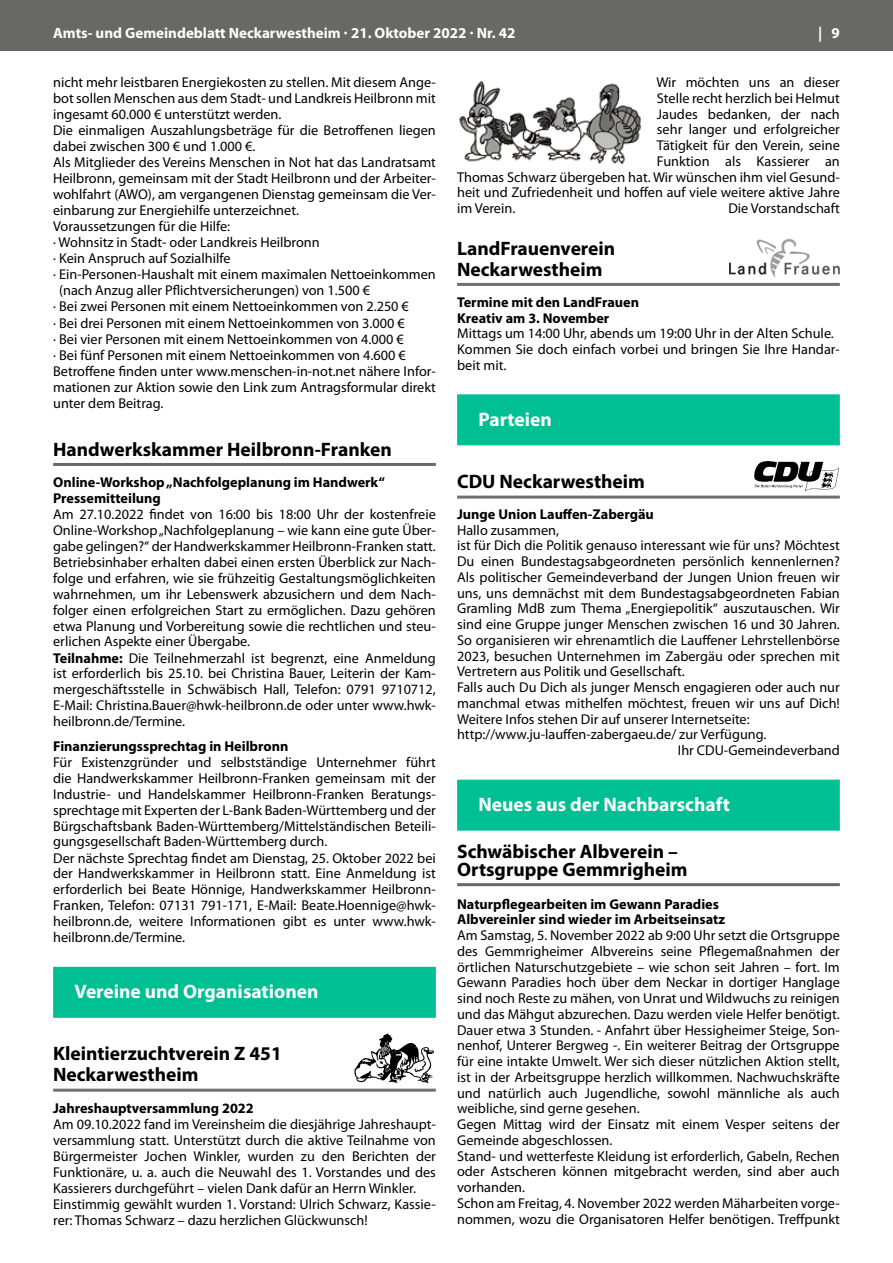
<style>
.page{position:relative;width:893px;height:1263px;background:#fff}
.page>*{position:absolute;margin:0;border:0;box-sizing:border-box;transform-origin:0 0}
.t1{font:700 19.5px/21px "Myriad Pro";color:#000}
.t2{font:700 19.5px "Myriad Pro";color:#fff}
.t3{font:700 15px "Myriad Pro";color:#fff}
.t4{font:14.25px/15.9px "Myriad Pro";color:#000}
.t5{font:700 14.25px/15.8px "Myriad Pro";color:#000}
.s1{font-weight:700}
</style>
<div class="page">
<div style="left:0;top:0;width:893px;height:51px;background:#686867"></div>
<hr style="left:53px;top:463px;width:383px;height:3px;background:#686867">
<div style="left:53px;top:967px;width:383px;height:51px;background:#00bf93"></div>
<hr style="left:53px;top:1089px;width:383px;height:3px;background:#6f6f6e">
<img style="left:354px;top:1033px;width:80px;height:50px">
<div style="left:457px;top:394px;width:383px;height:51px;background:#00bf93"></div>
<div style="left:457px;top:780px;width:383px;height:51px;background:#00bf93"></div>
<hr style="left:457px;top:883px;width:383px;height:3px;background:#686867">
<img style="left:459px;top:81px;width:183px;height:84px">
<hr style="left:457px;top:283px;width:383px;height:3px;background:#6f6f6e">
<img style="left:729px;top:238px;width:111px;height:39px">
<hr style="left:457px;top:496px;width:383px;height:3px;background:#6f6f6e">
<img style="left:754px;top:461px;width:85px;height:31px">
<p class="t3" style="left:53px;top:23px;width:464px">Amts- und Gemeindeblatt Neckarwestheim · 21. Oktober 2022 · Nr. 42</p>
<p class="t3" style="left:818px;top:23px;width:23px">| 9</p>
<p class="t4" style="left:53px;top:74px;width:384px">nicht mehr leistbaren Energiekosten zu stellen. Mit diesem Ange-</p>
<p class="t4" style="left:53px;top:90px;width:384px">bot sollen Menschen aus dem Stadt- und Landkreis Heilbronn mit</p>
<p class="t4" style="left:53px;top:106px;width:230px">ingesamt 60.000 € unterstützt werden.</p>
<p class="t4" style="left:53px;top:122px;width:384px">Die einmaligen Auszahlungsbeträge für die Betroffenen liegen</p>
<p class="t4" style="left:53px;top:138px;width:204px">dabei zwischen 300 € und 1.000 €.</p>
<p class="t4" style="left:53px;top:154px;width:384px">Als Mitglieder des Vereins Menschen in Not hat das Landratsamt</p>
<p class="t4" style="left:53px;top:170px;width:383px">Heilbronn, gemeinsam mit der Stadt Heilbronn und der Arbeiter-</p>
<p class="t4" style="left:53px;top:186px;width:384px">wohlfahrt (AWO), am vergangenen Dienstag gemeinsam die Ver-</p>
<p class="t4" style="left:53px;top:202px;width:247px">einbarung zur Energiehilfe unterzeichnet.</p>
<p class="t4" style="left:53px;top:218px;width:179px">Voraussetzungen für die Hilfe:</p>
<p class="t4" style="left:53px;top:234px;width:268px">· Wohnsitz in Stadt- oder Landkreis Heilbronn</p>
<p class="t4" style="left:53px;top:250px;width:179px">· Kein Anspruch auf Sozialhilfe</p>
<p class="t4" style="left:53px;top:266px;width:384px">· Ein-Personen-Haushalt mit einem maximalen Nettoeinkommen</p>
<p class="t4" style="left:59px;top:282px;width:312px">(nach Anzug aller Pflichtversicherungen) von 1.500 €</p>
<p class="t4" style="left:53px;top:298px;width:357px">· Bei zwei Personen mit einem Nettoeinkommen von 2.250 €</p>
<p class="t4" style="left:53px;top:315px;width:353px">· Bei drei Personen mit einem Nettoeinkommen von 3.000 €</p>
<p class="t4" style="left:53px;top:331px;width:352px">· Bei vier Personen mit einem Nettoeinkommen von 4.000 €</p>
<p class="t4" style="left:53px;top:347px;width:354px">· Bei fünf Personen mit einem Nettoeinkommen von 4.600 €</p>
<p class="t4" style="left:53px;top:363px;width:384px">Betroffene finden unter www.menschen-in-not.net nähere Infor-</p>
<p class="t4" style="left:53px;top:379px;width:384px">mationen zur Aktion sowie den Link zum Antragsformular direkt</p>
<p class="t4" style="left:53px;top:395px;width:112px">unter dem Beitrag.</p>
<h1 class="t1" style="left:53px;top:438px;width:340px">Handwerkskammer Heilbronn-Franken</h1>
<p class="t5" style="left:53px;top:473px;width:333px">Online-Workshop „Nachfolgeplanung im Handwerk“<br>Pressemitteilung</p>
<p class="t4" style="left:53px;top:506px;width:384px">Am 27.10.2022 findet von 16:00 bis 18:00 Uhr der kostenfreie Online-Workshop „Nachfolgeplanung – wie kann eine gute Über&shy;gabe gelingen?“ der Handwerkskammer Heilbronn-Franken statt.<br>Betriebsinhaber erhalten dabei einen ersten Überblick zur Nach&shy;folge und erfahren, wie sie frühzeitig Gestaltungsmöglichkeiten wahrnehmen, um ihr Lebenswerk abzusichern und dem Nach&shy;folger einen erfolgreichen Start zu ermöglichen. Dazu gehören etwa Planung und Vorbereitung sowie die rechtlichen und steu&shy;erlichen Aspekte einer Übergabe.<br><span class="s1">Teilnahme:</span> Die Teilnehmerzahl ist begrenzt, eine Anmeldung ist erforderlich bis 25.10. bei Christina Bauer, Leiterin der Kam&shy;mergeschäftsstelle in Schwäbisch Hall, Telefon: 0791 9710712, E-Mail: Christina.Bauer@hwk-heilbronn.de oder unter www.hwk&shy;heilbronn.de/Termine.</p>
<p class="t5" style="left:53px;top:738px;width:237px">Finanzierungssprechtag in Heilbronn</p>
<p class="t4" style="left:53px;top:754px;width:384px">Für Existenzgründer und selbstständige Unternehmer führt die Handwerkskammer Heilbronn-Franken gemeinsam mit der Industrie- und Handelskammer Heilbronn-Franken Beratungs&shy;sprechtage mit Experten der L-Bank Baden-Württemberg und der Bürgschaftsbank Baden-Württemberg/Mittelständischen Beteili&shy;gungsgesellschaft Baden-Württemberg durch.<br>Der nächste Sprechtag findet am Dienstag, 25. Oktober 2022 bei der Handwerkskammer in Heilbronn statt. Eine Anmeldung ist erforderlich bei Beate Hönnige, Handwerkskammer Heilbronn-Franken, Telefon: 07131 791-171, E-Mail: Beate.Hoennige@hwk&shy;heilbronn.de, weitere Informationen gibt es unter www.hwk&shy;heilbronn.de/Termine.</p>
<p class="t4" style="left:656px;top:74px;width:185px">Wir möchten uns an dieser</p>
<p class="t4" style="left:657px;top:90px;width:184px">Stelle recht herzlich bei Helmut</p>
<p class="t4" style="left:657px;top:106px;width:184px">Jaudes bedanken, der nach</p>
<p class="t4" style="left:657px;top:122px;width:184px">sehr langer und erfolgreicher</p>
<p class="t4" style="left:657px;top:137px;width:184px">Tätigkeit für den Verein, seine</p>
<p class="t4" style="left:657px;top:153px;width:184px">Funktion als Kassierer an</p>
<p class="t4" style="left:457px;top:169px;width:384px">Thomas Schwarz übergeben hat. Wir wünschen ihm viel Gesund-</p>
<p class="t4" style="left:457px;top:184px;width:384px">heit und Zufriedenheit und hoffen auf viele weitere aktive Jahre</p>
<p class="t4" style="left:457px;top:200px;width:60px">im Verein.</p>
<p class="t4" style="left:728px;top:200px;width:113px">Die Vorstandschaft</p>
<h1 class="t1" style="left:457px;top:237px;width:160px">LandFrauenverein<br>Neckarwestheim</h1>
<p class="t5" style="left:457px;top:294px;width:183px">Termine mit den LandFrauen<br>Kreativ am 3. November</p>
<p class="t4" style="left:457px;top:325px;width:384px">Mittags um 14:00 Uhr, abends um 19:00 Uhr in der Alten Schule.<br>Kommen Sie doch einfach vorbei und bringen Sie Ihre Handar&shy;beit mit.</p>
<h1 class="t2" style="left:478px;top:407px;width:75px">Parteien</h1>
<h1 class="t1" style="left:457px;top:471px;width:189px">CDU Neckarwestheim</h1>
<p class="t5" style="left:457px;top:506px;width:198px">Junge Union Lauffen-Zabergäu</p>
<p class="t4" style="left:457px;top:522px;width:103px">Hallo zusammen,</p>
<p class="t4" style="left:457px;top:537px;width:384px">ist für Dich die Politik genauso interessant wie für uns? Möchtest</p>
<p class="t4" style="left:457px;top:553px;width:384px">Du einen Bundestagsabgeordneten persönlich kennenlernen?</p>
<p class="t4" style="left:457px;top:569px;width:384px">Als politischer Gemeindeverband der Jungen Union freuen wir</p>
<p class="t4" style="left:457px;top:585px;width:384px">uns, uns demnächst mit dem Bundestagsabgeordneten Fabian</p>
<p class="t4" style="left:457px;top:600px;width:384px">Gramling MdB zum Thema „Energiepolitik“ auszutauschen. Wir</p>
<p class="t4" style="left:457px;top:616px;width:384px">sind eine Gruppe junger Menschen zwischen 16 und 30 Jahren.</p>
<p class="t4" style="left:457px;top:632px;width:384px">So organisieren wir ehrenamtlich die Lauffener Lehrstellenbörse</p>
<p class="t4" style="left:457px;top:648px;width:384px">2023, besuchen Unternehmen im Zabergäu oder sprechen mit</p>
<p class="t4" style="left:457px;top:663px;width:229px">Vertretern aus Politik und Gesellschaft.</p>
<p class="t4" style="left:457px;top:679px;width:384px">Falls auch Du Dich als junger Mensch engagieren oder auch nur</p>
<p class="t4" style="left:457px;top:695px;width:384px">manchmal etwas mithelfen möchtest, freuen wir uns auf Dich!</p>
<p class="t4" style="left:457px;top:711px;width:294px">Weitere Infos stehen Dir auf unserer Internetseite:</p>
<p class="t4" style="left:457px;top:726px;width:311px">http://www.ju-lauffen-zabergaeu.de/ zur Verfügung.</p>
<p class="t4" style="left:678px;top:742px;width:164px">Ihr CDU-Gemeindeverband</p>
<h1 class="t2" style="left:478px;top:792px;width:253px">Neues aus der Nachbarschaft</h1>
<h1 class="t1" style="left:457px;top:842px;width:232px;line-height:18px">Schwäbischer Albverein –<br>Ortsgruppe Gemmrigheim</h1>
<p class="t5" style="left:457px;top:895px;width:269px">Naturpflegearbeiten im Gewann Paradies<br>Albvereinler sind wieder im Arbeitseinsatz</p>
<p class="t4" style="left:457px;top:927px;width:384px">Am Samstag, 5. November 2022 ab 9:00 Uhr setzt die Ortsgruppe des Gemmrigheimer Albvereins seine Pflegemaßnahmen der örtlichen Naturschutzgebiete – wie schon seit Jahren – fort. Im Gewann Paradies hoch über dem Neckar in dortiger Hanglage sind noch Reste zu mähen, von Unrat und Wildwuchs zu reinigen und das Mähgut abzurechen. Dazu werden viele Helfer benötigt.<br>Dauer etwa 3 Stunden. - Anfahrt über Hessigheimer Steige, Son&shy;nenhof, Unterer Bergweg -. Ein weiterer Beitrag der Ortsgruppe für eine intakte Umwelt. Wer sich dieser nützlichen Aktion stellt, ist in der Arbeitsgruppe herzlich willkommen. Nachwuchskräfte und natürlich auch Jugendliche, sowohl männliche als auch weibliche, sind gerne gesehen.<br>Gegen Mittag wird der Einsatz mit einem Vesper seitens der Gemeinde abgeschlossen.<br>Stand- und wetterfeste Kleidung ist erforderlich, Gabeln, Rechen oder Astscheren können mitgebracht werden, sind aber auch vorhanden.<br>Schon am Freitag, 4. November 2022 werden Mäharbeiten vorge&shy;nommen, wozu die Organisatoren Helfer benötigen. Treffpunkt</p>
<h1 class="t2" style="left:74px;top:979px;width:246px">Vereine und Organisationen</h1>
<h1 class="t1" style="left:53px;top:1043px;width:230px">Kleintierzuchtverein Z 451<br>Neckarwestheim</h1>
<p class="t5" style="left:53px;top:1100px;width:202px">Jahreshauptversammlung 2022</p>
<p class="t4" style="left:53px;top:1116px;width:384px">Am 09.10.2022 fand im Vereinsheim die diesjährige Jahreshaupt&shy;versammlung statt. Unterstützt durch die aktive Teilnahme von Bürgermeister Jochen Winkler, wurden zu den Berichten der Funktionäre, u. a. auch die Neuwahl des 1. Vorstandes und des Kassierers durchgeführt – vielen Dank dafür an Herrn Winkler.<br>Einstimmig gewählt wurden 1. Vorstand: Ulrich Schwarz, Kassie&shy;rer: Thomas Schwarz – dazu herzlichen Glückwunsch!</p>
</div>
